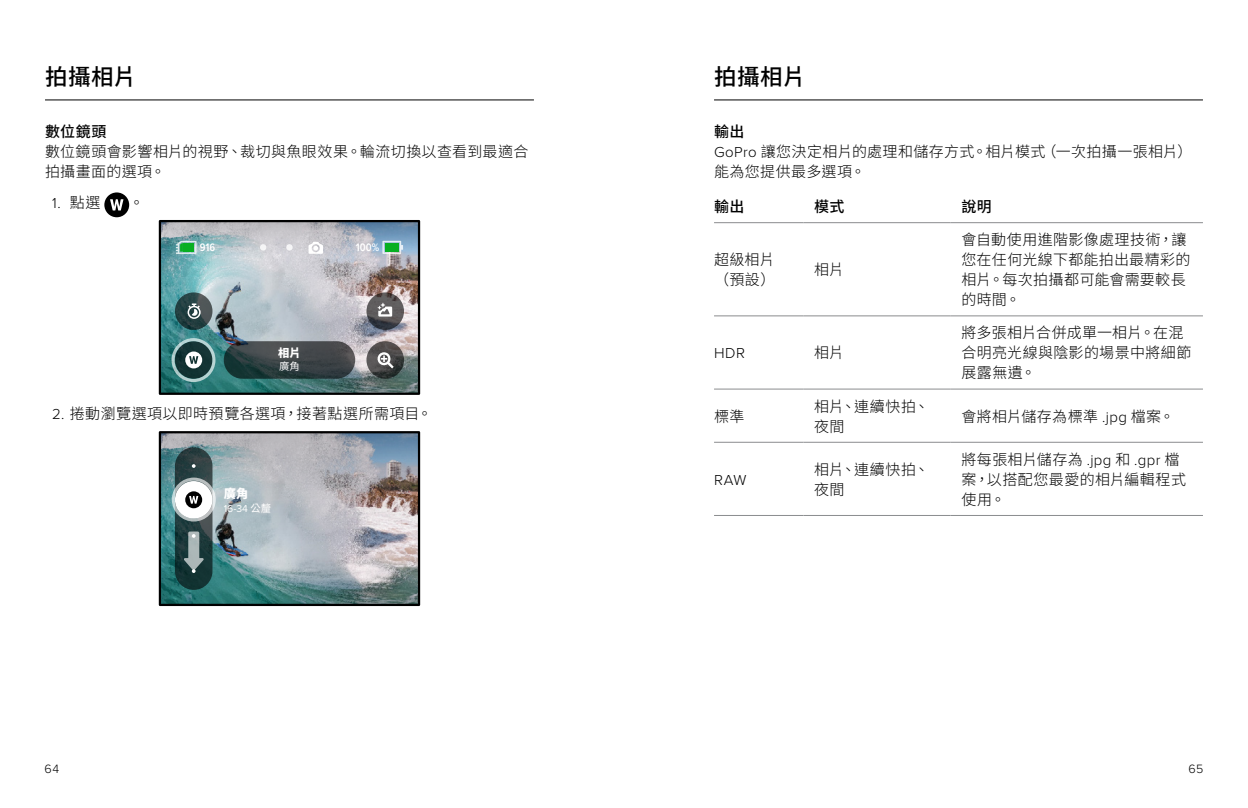
<style>
.page{position:relative;width:1248px;height:808px;background:#fff}
.page>*{position:absolute;margin:0;border:0;box-sizing:border-box;transform-origin:0 0}
.t1{font:500 22.5px "Noto Sans CJ Ktc";letter-spacing:.025em;color:#000}
.t2{font:300 15px/20px "Noto Sans CJ Ktc";letter-spacing:.025em;color:#000}
.t3{font:500 15px "Noto Sans CJ Ktc";letter-spacing:.03em;color:#000}
.t4{font:300 15px "Proxima Nova";letter-spacing:.035em;color:#000}
.t5{font:300 12.5px "Proxima Nova";color:#000}
.t6{font:900 12.25px "Noto Sans CJ Ktc";color:#fff}
.t7{font:600 11.25px "Proxima Nova Cond";color:#fff}
.t8{font:900 11.25px "Noto Sans CJ Ktc";color:#fff}
.t9{font:10.25px "Proxima Nova";color:#fff}
.t10{font:10.25px "Noto Sans CJ Ktc";color:#fff}
.s1{font-family:"Noto Sans CJ Ktc"}
.s2{font-family:"Proxima Nova"}
.s3{font-weight:500}
</style>
<div class="page">
<hr style="left:45px;top:99px;width:489px;height:1px;background:#000">
<svg style="left:104px;top:192px;width:25px;height:25px"></svg>
<img style="left:162px;top:259px;width:255px;height:133px">
<svg style="left:366px;top:292px;width:38px;height:38px"></svg>
<svg style="left:377px;top:303px;width:15px;height:14px"></svg>
<svg style="left:366px;top:341px;width:38px;height:38px"></svg>
<svg style="left:377px;top:352px;width:17px;height:16px"></svg>
<svg style="left:224px;top:341px;width:131px;height:38px;background:#3b484a"></svg>
<svg style="left:175px;top:341px;width:37px;height:38px"></svg>
<svg style="left:185px;top:351px;width:17px;height:17px"></svg>
<svg style="left:175px;top:292px;width:37px;height:38px"></svg>
<svg style="left:187px;top:303px;width:14px;height:16px"></svg>
<svg style="left:162px;top:223px;width:255px;height:36px;background:#abb8c3"></svg>
<svg style="left:382px;top:241px;width:21px;height:13px"></svg>
<svg style="left:384px;top:242px;width:16px;height:10px"></svg>
<svg style="left:385px;top:243px;width:14px;height:9px"></svg>
<svg style="left:176px;top:241px;width:20px;height:13px"></svg>
<svg style="left:179px;top:242px;width:16px;height:10px"></svg>
<svg style="left:180px;top:243px;width:14px;height:9px"></svg>
<div style="left:286px;top:244px;width:7px;height:7px;background:#f5f5f6"></div>
<div style="left:260px;top:244px;width:6px;height:7px;background:#f5f5f6"></div>
<svg style="left:308px;top:242px;width:15px;height:12px"></svg>
<div style="left:159px;top:220px;width:261px;height:175px;border:2px solid #000"></div>
<div style="left:171px;top:338px;width:44px;height:44px;border:3px solid #fff;border-radius:50%"></div>
<img style="left:162px;top:555px;width:255px;height:48px">
<img style="left:162px;top:434px;width:255px;height:121px">
<svg style="left:175px;top:447px;width:37px;height:143px;background:#274345"></svg>
<svg style="left:192px;top:464px;width:3px;height:4px"></svg>
<svg style="left:175px;top:481px;width:37px;height:38px"></svg>
<svg style="left:185px;top:491px;width:17px;height:17px"></svg>
<div style="left:159px;top:431px;width:261px;height:175px;border:2px solid #000"></div>
<svg style="left:183px;top:531px;width:21px;height:42px"></svg>
<div style="left:172px;top:478px;width:44px;height:43px;border:3px solid #fff;border-radius:50%"></div>
<hr style="left:714px;top:222px;width:89px;height:1px;background:#8a8c8e">
<hr style="left:714px;top:315px;width:89px;height:1px;background:#8a8c8e">
<hr style="left:803px;top:222px;width:147px;height:1px;background:#8a8c8e">
<hr style="left:950px;top:222px;width:252px;height:1px;background:#8a8c8e">
<hr style="left:803px;top:315px;width:147px;height:1px;background:#8a8c8e">
<hr style="left:950px;top:315px;width:252px;height:1px;background:#8a8c8e">
<hr style="left:714px;top:389px;width:89px;height:1px;background:#8a8c8e">
<hr style="left:803px;top:389px;width:147px;height:1px;background:#8a8c8e">
<hr style="left:950px;top:389px;width:252px;height:1px;background:#8a8c8e">
<hr style="left:714px;top:442px;width:89px;height:1px;background:#8a8c8e">
<hr style="left:714px;top:515px;width:89px;height:1px;background:#8a8c8e">
<hr style="left:803px;top:442px;width:147px;height:1px;background:#8a8c8e">
<hr style="left:950px;top:442px;width:252px;height:1px;background:#8a8c8e">
<hr style="left:803px;top:515px;width:147px;height:1px;background:#8a8c8e">
<hr style="left:950px;top:515px;width:252px;height:1px;background:#8a8c8e">
<hr style="left:714px;top:99px;width:488px;height:1px;background:#000">
<h1 class="t1" style="left:45px;top:64px;width:93px">拍攝相片</h1>
<p class="t3" style="left:45px;top:123px;width:63px">數位鏡頭</p>
<p class="t2" style="left:45px;top:142px;width:485px">數位鏡頭會影響相片的視野、裁切與魚眼效果。輪流切換以查看到最適合拍攝畫面的選項。</p>
<p class="t4" style="left:52px;top:192px;width:50px">1. <span class="s1">點選</span></p>
<p class="t2" style="left:129px;top:193px;width:16px">。</p>
<p class="t7" style="left:200px;top:239px;width:17px">916</p>
<p class="t7" style="left:356px;top:239px;width:25px">100%</p>
<p class="t8" style="left:278px;top:346px;width:24px">相片</p>
<p class="t10" style="left:279px;top:361px;width:22px">廣角</p>
<p class="t2" style="left:52px;top:404px;width:381px"><span class="s2">2.</span> 捲動瀏覽選項以即時預覽各選項，接著點選所需項目。</p>
<p class="t6" style="left:224px;top:487px;width:26px">廣角</p>
<p class="t9" style="left:224px;top:500px;width:49px">16-34 <span class="s1">公釐</span></p>
<h1 class="t1" style="left:714px;top:64px;width:93px">拍攝相片</h1>
<p class="t2" style="left:714px;top:122px;width:480px"><span class="s3">輸出<br></span><span class="s2">GoPro</span> 讓您決定相片的處理和儲存方式。相片模式（一次拍攝一張相片）能為您提供最多選項。</p>
<p class="t3" style="left:714px;top:198px;width:32px">輸出</p>
<p class="t3" style="left:814px;top:198px;width:32px">模式</p>
<p class="t3" style="left:961px;top:198px;width:32px">說明</p>
<p class="t2" style="left:714px;top:250px;width:63px">超級相片（預設）</p>
<p class="t2" style="left:814px;top:260px;width:32px">相片</p>
<p class="t2" style="left:961px;top:230px;width:231px">會自動使用進階影像處理技術，讓您在任何光線下都能拍出最精彩的相片。每次拍攝都可能會需要較長的時間。</p>
<p class="t4" style="left:714px;top:342px;width:32px">HDR</p>
<p class="t2" style="left:814px;top:343px;width:32px">相片</p>
<p class="t2" style="left:961px;top:323px;width:231px">將多張相片合併成單一相片。在混合明亮光線與陰影的場景中將細節展露無遺。</p>
<p class="t2" style="left:714px;top:406px;width:32px">標準</p>
<p class="t2" style="left:814px;top:396px;width:117px">相片、連續快拍、夜間</p>
<p class="t2" style="left:961px;top:406px;width:215px">會將相片儲存為標準 <span class="s2">.jpg</span> 檔案。</p>
<p class="t4" style="left:714px;top:469px;width:34px">RAW</p>
<p class="t2" style="left:814px;top:460px;width:117px">相片、連續快拍、夜間</p>
<p class="t2" style="left:961px;top:450px;width:226px">將每張相片儲存為 <span class="s2">.jpg</span> 和 <span class="s2">.gpr</span> 檔案，以搭配您最愛的相片編輯程式使用。</p>
<p class="t5" style="left:44px;top:760px;width:16px">64</p>
<p class="t5" style="left:1188px;top:760px;width:16px">65</p>
</div>
